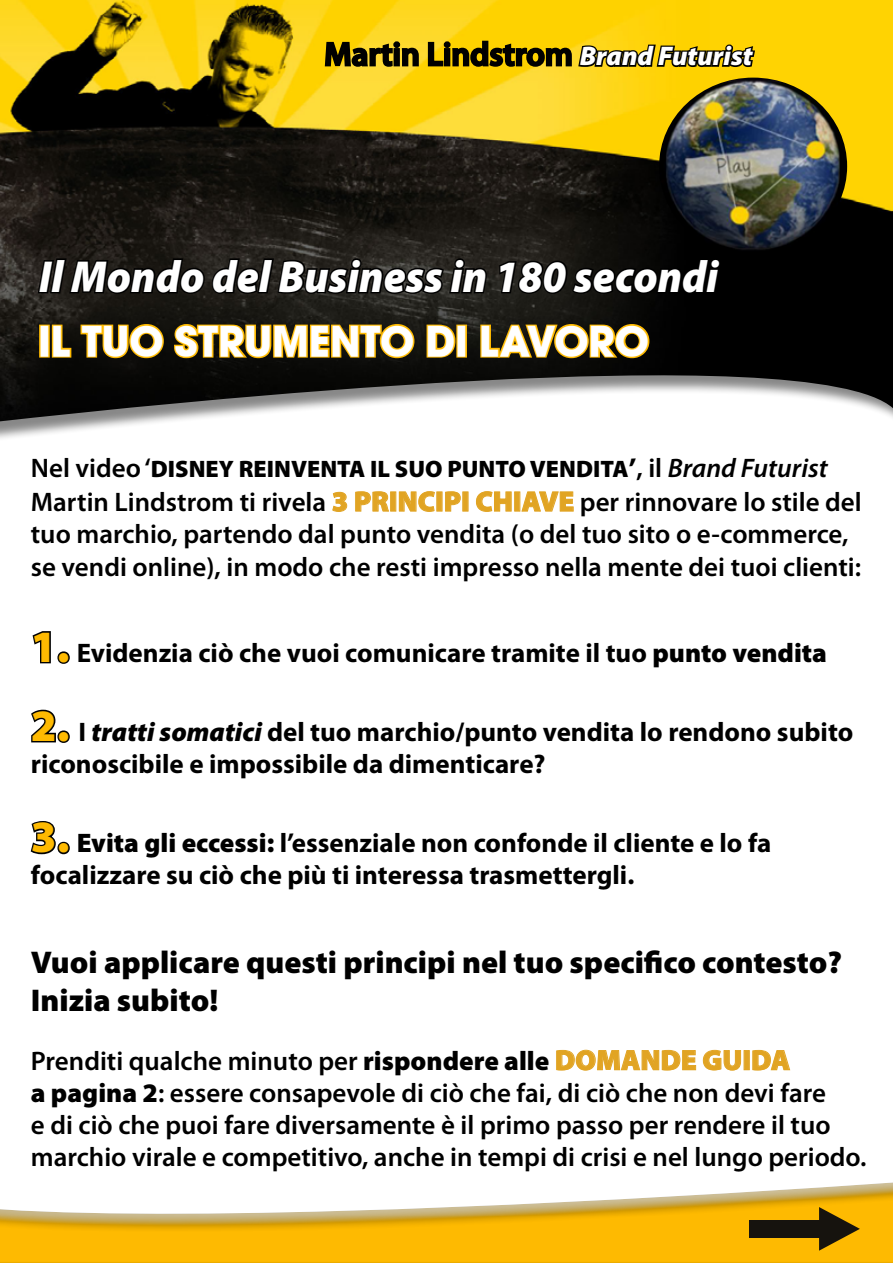
<style>
.page{position:relative;width:893px;height:1263px;background:#fff}
.page>*{position:absolute;margin:0;border:0;box-sizing:border-box;transform-origin:0 0}
.t1{font:italic 900 45px "Myriad Pro";color:#fff;scale:.94 1}
.t2{font:45px "Avant Garde Md ITCTT Bold";color:#fff}
.t3{font:600 33px "Myriad Pro";color:#000}
.t4{font:900 31.5px/37.8px "Myriad Pro";color:#000}
.t5{font:600 26.85px/32.2px "Myriad Pro";color:#000}
.t6{font:700 26.85px/32.2px "Myriad Pro";color:#000}
.t7{font:900 23.85px "Myriad Pro";color:#000}
.s1{font-weight:900;font-style:italic;font-size:27px;color:#fff}
.s2{font-weight:600;font-size:26.85px}
.s3{font-size:26.85px}
.s4{font-weight:600;font-style:italic;font-size:26.85px}
.s5{font-weight:900;font-size:28.5px;color:#e1a423}
.s6{font-weight:900;font-size:45px;color:#feba01}
.s7{font-weight:900}
.s8{font-weight:900;font-style:italic}
</style>
<div class="page">
<img style="left:0;top:0;width:893px;height:421px">
<div style="left:39px;top:325px;width:11px;height:33px;border:3px solid #feba01"></div>
<svg style="left:50px;top:323px;width:23px;height:36px"></svg>
<svg style="left:79px;top:322px;width:86px;height:38px;background:#644b06"></svg>
<svg style="left:173px;top:311px;width:243px;height:49px;background:#614a0b"></svg>
<svg style="left:425px;top:323px;width:32px;height:36px"></svg>
<div style="left:456px;top:325px;width:11px;height:33px;border:3px solid #feba01"></div>
<svg style="left:479px;top:322px;width:172px;height:38px;background:#684e07"></svg>
<svg style="left:36px;top:256px;width:452px;height:39px;background:#191714"></svg>
<svg style="left:498px;top:256px;width:224px;height:39px;background:#0b0a09"></svg>
<div style="left:0;top:1142px;width:893px;height:121px;background:#000;opacity:.75"></div>
<svg style="left:332px;top:492px;width:15px;height:20px"></svg>
<svg style="left:355px;top:491px;width:34px;height:21px"></svg>
<div style="left:390px;top:492px;width:6px;height:19px;border:1px solid #e1a423"></div>
<svg style="left:399px;top:491px;width:36px;height:21px"></svg>
<svg style="left:445px;top:491px;width:16px;height:21px"></svg>
<svg style="left:476px;top:491px;width:36px;height:21px"></svg>
<div style="left:514px;top:492px;width:6px;height:19px;border:1px solid #e1a423"></div>
<svg style="left:521px;top:491px;width:53px;height:21px"></svg>
<svg style="left:32px;top:631px;width:19px;height:33px"></svg>
<div style="left:57px;top:651px;width:13px;height:13px;border:3px solid #000;border-radius:50%"></div>
<svg style="left:31px;top:709px;width:25px;height:34px"></svg>
<div style="left:57px;top:730px;width:13px;height:13px;border:3px solid #000;border-radius:50%"></div>
<svg style="left:30px;top:821px;width:26px;height:34px"></svg>
<div style="left:57px;top:842px;width:13px;height:12px;border:3px solid #000;border-radius:50%"></div>
<svg style="left:556px;top:1049px;width:140px;height:22px"></svg>
<svg style="left:703px;top:1049px;width:38px;height:22px"></svg>
<div style="left:744px;top:1050px;width:6px;height:20px;border:1px solid #e1a423"></div>
<svg style="left:752px;top:1049px;width:39px;height:22px"></svg>
<svg style="left:324px;top:0;width:70px;height:68px;background:#d0ae0c"></svg>
<div style="left:394px;top:48px;width:6px;height:18px;border:2px solid #000"></div>
<div style="left:393px;top:41px;width:7px;height:7px;border:2px solid #000;border-radius:50%"></div>
<svg style="left:401px;top:47px;width:19px;height:21px"></svg>
<svg style="left:427px;top:41px;width:17px;height:27px"></svg>
<div style="left:444px;top:48px;width:6px;height:18px;border:2px solid #000"></div>
<div style="left:444px;top:41px;width:7px;height:7px;border:2px solid #000;border-radius:50%"></div>
<svg style="left:451px;top:4px;width:306px;height:65px;background:#ceab04"></svg>
<div style="left:749px;top:1220px;width:79px;height:18px;background:#16130e"></div>
<svg style="left:819px;top:1207px;width:41px;height:44px;background:#8b6707"></svg>
<img style="left:659px;top:78px;width:188px;height:177px">
<p class="t3" style="left:324px;top:33px;width:430px">Martin Lindstrom <span class="s1">Brand Futurist</span></p>
<h1 class="t1" style="left:39px;top:252px;width:724px">Il Mondo del Business in 180 secondi</h1>
<h1 class="t2" style="left:38px;top:314px;width:613px">IL TUO STRUMENTO DI LAVORO</h1>
<p class="t7" style="left:31px;top:455px;width:798px"><span class="s2">Nel video ‘</span>DISNEY REINVENTA IL SUO PUNTO VENDITA<span class="s3">’</span><span class="s2">, il</span> <span class="s4">Brand Futurist</span></p>
<p class="t5" style="left:31px;top:485px;width:832px">Martin Lindstrom ti rivela <span class="s5">3 PRINCIPI CHIAVE</span> per rinnovare lo stile del tuo marchio, partendo dal punto vendita (o del tuo sito o e-commerce, se vendi online), in modo che resti impresso nella mente dei tuoi clienti:</p>
<p class="t6" style="left:31px;top:636px;width:798px"><span class="s6">1.</span> Evidenzia ciò che vuoi comunicare tramite il tuo <span class="s7">punto vendita</span></p>
<p class="t6" style="left:31px;top:715px;width:824px"><span class="s6">2.</span> I <span class="s8">tratti somatici</span> del tuo marchio/punto vendita lo rendono subito riconoscibile e impossibile da dimenticare?</p>
<p class="t6" style="left:31px;top:826px;width:742px"><span class="s6">3.</span> <span class="s7">Evita gli eccessi:</span> l’essenziale non confonde il cliente e lo fa focalizzare su ciò che più ti interessa trasmettergli.</p>
<p class="t4" style="left:31px;top:943px;width:813px">Vuoi applicare questi principi nel tuo specifico contesto?<br>Inizia subito!</p>
<p class="t5" style="left:31px;top:1044px;width:837px">Prenditi qualche minuto per <span class="s7">rispondere alle</span> <span class="s5">DOMANDE GUIDA<br></span><span class="s7">a pagina 2</span>: essere consapevole di ciò che fai, di ciò che non devi fare<br>e di ciò che puoi fare diversamente è il primo passo per rendere il tuo marchio virale e competitivo, anche in tempi di crisi e nel lungo periodo.</p>
</div>
